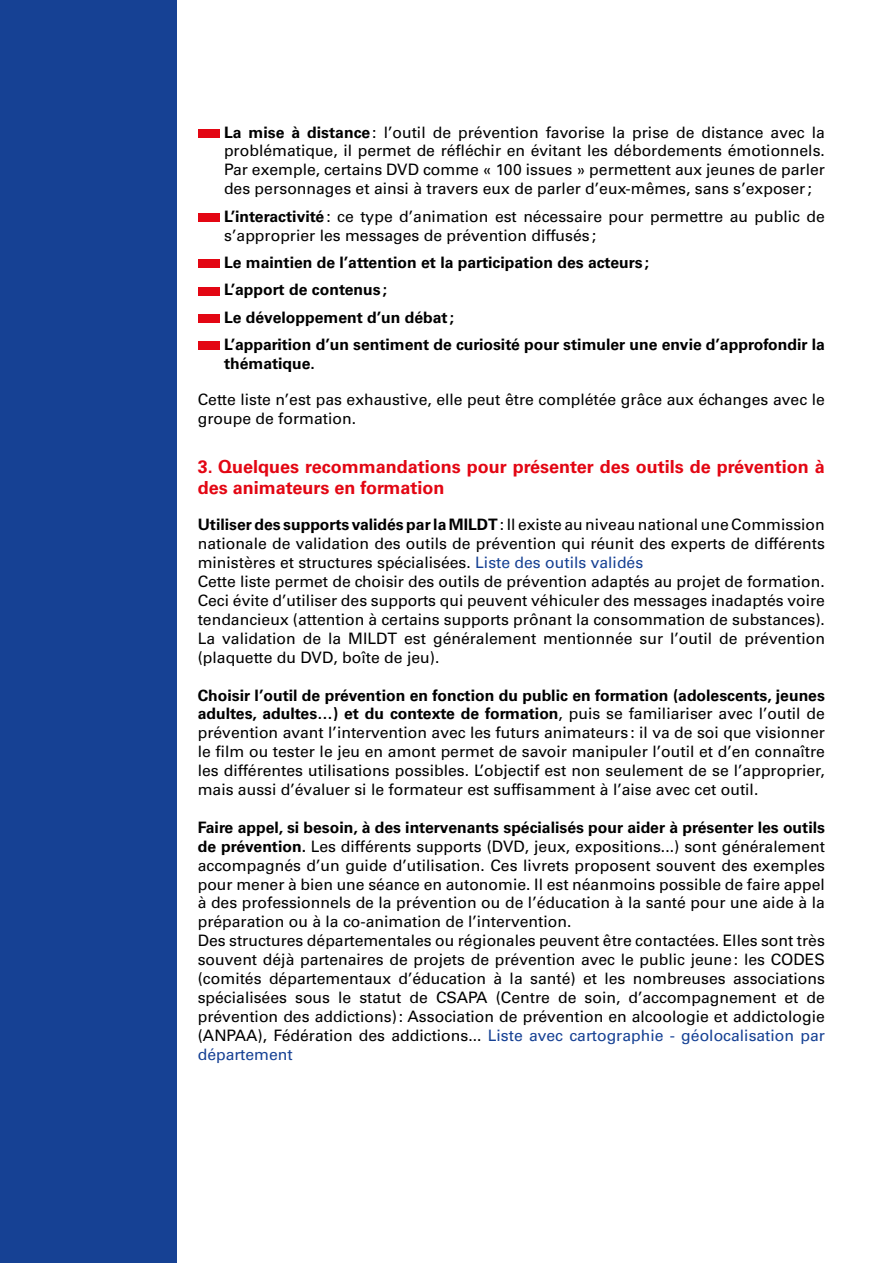
<style>
.page{position:relative;width:893px;height:1263px;background:#fff}
.page>*{position:absolute;margin:0;border:0;box-sizing:border-box;transform-origin:0 0}
.t1{font:700 18px/21.6px "Univers LT Std";color:#e30613}
.t2{font:15.75px/18.9px "Univers LT Std";color:#000}
.t3{font:700 15.75px/27.5px "Univers LT Std";color:#000}
.s1{font-weight:700}
.s2{color:#164194}
</style>
<div class="page">
<div style="left:0;top:0;width:176px;height:1263px;background:#164194"></div>
<div style="left:198px;top:129px;width:22px;height:8px;background:#e30613"></div>
<div style="left:198px;top:213px;width:22px;height:9px;background:#e30613"></div>
<div style="left:198px;top:259px;width:22px;height:9px;background:#e30613"></div>
<div style="left:198px;top:287px;width:22px;height:8px;background:#e30613"></div>
<div style="left:198px;top:314px;width:22px;height:9px;background:#e30613"></div>
<div style="left:198px;top:342px;width:22px;height:8px;background:#e30613"></div>
<p class="t2" style="left:224px;top:123px;width:602px;text-align:justify"><span class="s1">La mise à distance</span>: l’outil de prévention favorise la prise de distance avec la problématique, il permet de réfléchir en évitant les débordements émotionnels.<br>Par exemple, certains DVD comme « 100 issues » permettent aux jeunes de parler des personnages et ainsi à travers eux de parler d’eux-mêmes, sans s’exposer;</p>
<p class="t2" style="left:224px;top:207px;width:602px"><span class="s1">L’interactivité</span>: ce type d’animation est nécessaire pour permettre au public de s’approprier les messages de prévention diffusés ;</p>
<p class="t3" style="left:224px;top:249px;width:602px">Le maintien de l’attention et la participation des acteurs ;<br>L’apport de contenus;<br>Le développement d’un débat;<br>L’apparition d’un sentiment de curiosité pour stimuler une envie d’approfondir la</p>
<p class="t3" style="left:224px;top:350px;width:93px">thématique.</p>
<p class="t2" style="left:198px;top:390px;width:629px">Cette liste n’est pas exhaustive, elle peut être complétée grâce aux échanges avec le groupe de formation.</p>
<p class="t1" style="left:198px;top:456px;width:629px">3. Quelques recommandations pour présenter des outils de prévention à des animateurs en formation</p>
<p class="t2" style="left:198px;top:515px;width:629px"><span class="s1">Utiliser des supports validés par la MILDT</span>: Il existe au niveau national une Commission nationale de validation des outils de prévention qui réunit des experts de différents ministères et structures spécialisées. <span class="s2">Liste des outils validés<br></span>Cette liste permet de choisir des outils de prévention adaptés au projet de formation.<br>Ceci évite d’utiliser des supports qui peuvent véhiculer des messages inadaptés voire tendancieux (attention à certains supports prônant la consommation de substances).<br>La validation de la MILDT est généralement mentionnée sur l’outil de prévention (plaquette du DVD, boîte de jeu).</p>
<p class="t2" style="left:198px;top:685px;width:629px;text-align:justify"><span class="s1">Choisir l’outil de prévention en fonction du public en formation (adolescents, jeunes adultes, adultes…) et du contexte de formation</span>, puis se familiariser avec l’outil de prévention avant l’intervention avec les futurs animateurs: il va de soi que visionner le film ou tester le jeu en amont permet de savoir manipuler l’outil et d’en connaître les différentes utilisations possibles. L’objectif est non seulement de se l’approprier, mais aussi d’évaluer si le formateur est suffisamment à l’aise avec cet outil.</p>
<p class="t2" style="left:198px;top:818px;width:629px"><span class="s1">Faire appel, si besoin, à des intervenants spécialisés pour aider à présenter les outils de prévention.</span> Les différents supports (DVD, jeux, expositions...) sont généralement accompagnés d’un guide d’utilisation. Ces livrets proposent souvent des exemples pour mener à bien une séance en autonomie. Il est néanmoins possible de faire appel à des professionnels de la prévention ou de l’éducation à la santé pour une aide à la préparation ou à la co-animation de l’intervention.<br>Des structures départementales ou régionales peuvent être contactées. Elles sont très souvent déjà partenaires de projets de prévention avec le public jeune: les CODES (comités départementaux d’éducation à la santé) et les nombreuses associations spécialisées sous le statut de CSAPA (Centre de soin, d’accompagnement et de prévention des addictions): Association de prévention en alcoologie et addictologie (AN PAA), Fédération des addictions... <span class="s2">Liste avec cartographie - géolocalisation par département</span></p>
</div>
